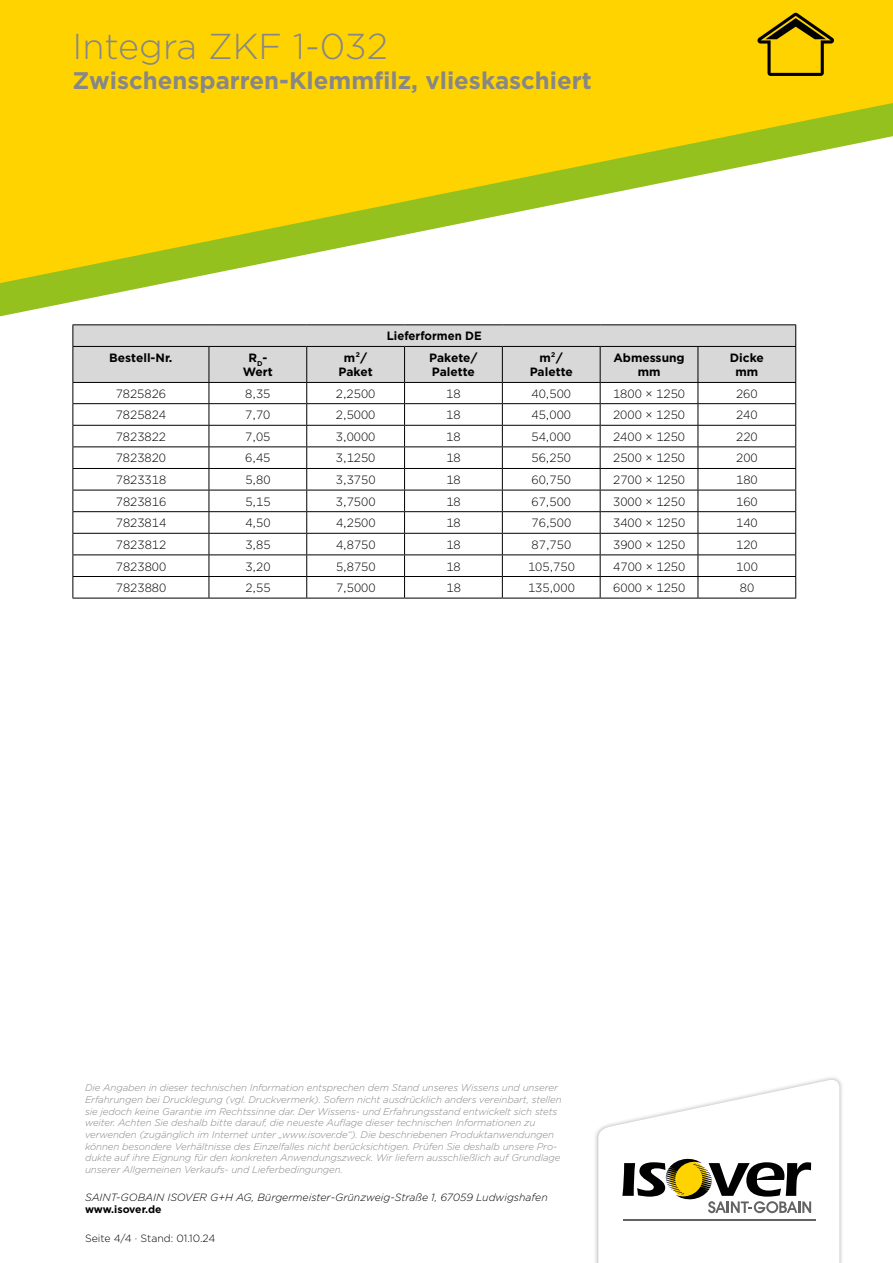
<style>
.page{position:relative;width:893px;height:1263px;background:#fff}
.page>*{position:absolute;margin:0;border:0;box-sizing:border-box;transform-origin:0 0}
.t1{font:300 36px "Gotham";color:#878787}
.t2{font:700 24px "Gotham";color:#878787}
.t3{font:300 12px "Gotham";color:#000}
.t4{font:700 12px/14.4px "Gotham";color:#000;text-align:center}
.t5{font:700 12px "Gotham";color:#000;scale:.95 1}
.t6{font:italic 300 10.5px "Gotham";color:#000}
.t7{font:300 10.5px "Gotham";color:#000}
.t8{font:700 10.5px "Gotham";letter-spacing:-.005em;color:#000}
.t9{font:italic 300 9.75px/11.7px "Gotham";letter-spacing:-.01em;color:#878787}
</style>
<div class="page">
<div style="left:594px;top:1075px;width:250px;height:188px;background:#000;opacity:.3"></div>
<svg style="left:598px;top:1078px;width:241px;height:185px"></svg>
<svg style="left:0;top:283px;width:165px;height:33px"></svg>
<hr style="left:72px;top:598px;width:137px;height:1px;background:#000">
<hr style="left:209px;top:598px;width:98px;height:1px;background:#000">
<hr style="left:307px;top:598px;width:98px;height:1px;background:#000">
<hr style="left:405px;top:598px;width:97px;height:1px;background:#000">
<hr style="left:502px;top:598px;width:98px;height:1px;background:#000">
<hr style="left:600px;top:598px;width:98px;height:1px;background:#000">
<hr style="left:698px;top:598px;width:98px;height:1px;background:#000">
<hr style="left:72px;top:324px;width:137px;height:1px;background:#000">
<hr style="left:209px;top:324px;width:98px;height:1px;background:#000">
<hr style="left:307px;top:324px;width:98px;height:1px;background:#000">
<hr style="left:405px;top:324px;width:97px;height:1px;background:#000">
<hr style="left:502px;top:324px;width:98px;height:1px;background:#000">
<hr style="left:600px;top:324px;width:98px;height:1px;background:#000">
<hr style="left:698px;top:324px;width:98px;height:1px;background:#000">
<svg style="left:72px;top:325px;width:724px;height:273px"></svg>
<hr style="left:72px;top:346px;width:137px;height:1px;background:#000">
<hr style="left:72px;top:347px;width:1px;height:35px;background:#000">
<hr style="left:72px;top:382px;width:137px;height:1px;background:#000">
<hr style="left:209px;top:346px;width:98px;height:1px;background:#000">
<hr style="left:209px;top:347px;width:1px;height:35px;background:#000">
<hr style="left:209px;top:382px;width:98px;height:1px;background:#000">
<hr style="left:307px;top:346px;width:98px;height:1px;background:#000">
<hr style="left:306px;top:347px;width:1px;height:35px;background:#000">
<hr style="left:307px;top:382px;width:98px;height:1px;background:#000">
<hr style="left:405px;top:346px;width:97px;height:1px;background:#000">
<hr style="left:404px;top:347px;width:1px;height:35px;background:#000">
<hr style="left:405px;top:382px;width:97px;height:1px;background:#000">
<hr style="left:502px;top:346px;width:98px;height:1px;background:#000">
<hr style="left:502px;top:347px;width:1px;height:35px;background:#000">
<hr style="left:502px;top:382px;width:98px;height:1px;background:#000">
<hr style="left:600px;top:346px;width:98px;height:1px;background:#000">
<hr style="left:600px;top:347px;width:1px;height:35px;background:#000">
<hr style="left:600px;top:382px;width:98px;height:1px;background:#000">
<hr style="left:698px;top:346px;width:98px;height:1px;background:#000">
<hr style="left:698px;top:347px;width:1px;height:35px;background:#000">
<hr style="left:795px;top:347px;width:1px;height:35px;background:#000">
<hr style="left:698px;top:382px;width:98px;height:1px;background:#000">
<svg style="left:0;top:0;width:893px;height:283px;fill:#ffd300"></svg>
<svg style="left:757px;top:13px;width:77px;height:63px;background:#c4a200"></svg>
<h1 class="t1" style="left:72px;top:23px;width:317px">Integra ZKF 1-032</h1>
<h2 class="t2" style="left:72px;top:64px;width:521px">Zwischensparren-Klemmfilz, vlieskaschiert</h2>
<p class="t5" style="left:387px;top:328px;width:101px">Lieferformen DE</p>
<p class="t4" style="left:109px;top:350px;width:65px">Bestell-Nr.</p>
<p class="t4" style="left:243px;top:350px;width:32px">R<sub>D</sub>-<br>Wert</p>
<p class="t4" style="left:339px;top:350px;width:36px">m²/<br>Paket</p>
<p class="t4" style="left:429px;top:350px;width:50px;text-align:left">Pakete/<br>Palette</p>
<p class="t4" style="left:530px;top:350px;width:45px">m²/<br>Palette</p>
<p class="t4" style="left:613px;top:350px;width:73px">Abmessung mm</p>
<p class="t4" style="left:730px;top:350px;width:36px">Dicke mm</p>
<p class="t3" style="left:116px;top:386px;width:52px">7825826</p>
<p class="t3" style="left:245px;top:386px;width:27px">8,35</p>
<p class="t3" style="left:336px;top:386px;width:41px">2,2500</p>
<p class="t3" style="left:446px;top:386px;width:16px">18</p>
<p class="t3" style="left:531px;top:386px;width:41px">40,500</p>
<p class="t3" style="left:613px;top:386px;width:73px">1800 × 1250</p>
<p class="t3" style="left:736px;top:386px;width:23px">260</p>
<p class="t3" style="left:116px;top:407px;width:52px">7825824</p>
<p class="t3" style="left:245px;top:407px;width:27px">7,70</p>
<p class="t3" style="left:336px;top:407px;width:41px">2,5000</p>
<p class="t3" style="left:446px;top:407px;width:16px">18</p>
<p class="t3" style="left:531px;top:407px;width:41px">45,000</p>
<p class="t3" style="left:613px;top:407px;width:73px">2000 × 1250</p>
<p class="t3" style="left:736px;top:407px;width:23px">240</p>
<p class="t3" style="left:116px;top:429px;width:52px">7823822</p>
<p class="t3" style="left:245px;top:429px;width:27px">7,05</p>
<p class="t3" style="left:336px;top:429px;width:41px">3,0000</p>
<p class="t3" style="left:446px;top:429px;width:16px">18</p>
<p class="t3" style="left:531px;top:429px;width:41px">54,000</p>
<p class="t3" style="left:613px;top:429px;width:73px">2400 × 1250</p>
<p class="t3" style="left:736px;top:429px;width:23px">220</p>
<p class="t3" style="left:116px;top:451px;width:52px">7823820</p>
<p class="t3" style="left:245px;top:451px;width:27px">6,45</p>
<p class="t3" style="left:336px;top:451px;width:41px">3,1250</p>
<p class="t3" style="left:446px;top:451px;width:16px">18</p>
<p class="t3" style="left:531px;top:451px;width:41px">56,250</p>
<p class="t3" style="left:613px;top:451px;width:73px">2500 × 1250</p>
<p class="t3" style="left:736px;top:451px;width:23px">200</p>
<p class="t3" style="left:116px;top:472px;width:52px">7823318</p>
<p class="t3" style="left:245px;top:472px;width:27px">5,80</p>
<p class="t3" style="left:336px;top:472px;width:41px">3,3750</p>
<p class="t3" style="left:446px;top:472px;width:16px">18</p>
<p class="t3" style="left:532px;top:472px;width:41px">60,750</p>
<p class="t3" style="left:613px;top:472px;width:73px">2700 × 1250</p>
<p class="t3" style="left:736px;top:472px;width:23px">180</p>
<p class="t3" style="left:116px;top:494px;width:52px">7823816</p>
<p class="t3" style="left:245px;top:494px;width:27px">5,15</p>
<p class="t3" style="left:336px;top:494px;width:41px">3,7500</p>
<p class="t3" style="left:446px;top:494px;width:16px">18</p>
<p class="t3" style="left:532px;top:494px;width:41px">67,500</p>
<p class="t3" style="left:613px;top:494px;width:73px">3000 × 1250</p>
<p class="t3" style="left:736px;top:494px;width:23px">160</p>
<p class="t3" style="left:116px;top:515px;width:52px">7823814</p>
<p class="t3" style="left:245px;top:515px;width:27px">4,50</p>
<p class="t3" style="left:336px;top:515px;width:41px">4,2500</p>
<p class="t3" style="left:446px;top:515px;width:16px">18</p>
<p class="t3" style="left:532px;top:515px;width:41px">76,500</p>
<p class="t3" style="left:613px;top:515px;width:73px">3400 × 1250</p>
<p class="t3" style="left:736px;top:515px;width:23px">140</p>
<p class="t3" style="left:116px;top:537px;width:52px">7823812</p>
<p class="t3" style="left:245px;top:537px;width:27px">3,85</p>
<p class="t3" style="left:336px;top:537px;width:41px">4,8750</p>
<p class="t3" style="left:446px;top:537px;width:16px">18</p>
<p class="t3" style="left:532px;top:537px;width:41px">87,750</p>
<p class="t3" style="left:613px;top:537px;width:73px">3900 × 1250</p>
<p class="t3" style="left:736px;top:537px;width:23px">120</p>
<p class="t3" style="left:116px;top:559px;width:52px">7823800</p>
<p class="t3" style="left:245px;top:559px;width:27px">3,20</p>
<p class="t3" style="left:336px;top:559px;width:41px">5,8750</p>
<p class="t3" style="left:446px;top:559px;width:16px">18</p>
<p class="t3" style="left:528px;top:559px;width:48px">105,750</p>
<p class="t3" style="left:613px;top:559px;width:73px">4700 × 1250</p>
<p class="t3" style="left:736px;top:559px;width:23px">100</p>
<p class="t3" style="left:116px;top:580px;width:52px">7823880</p>
<p class="t3" style="left:245px;top:580px;width:27px">2,55</p>
<p class="t3" style="left:336px;top:580px;width:41px">7,5000</p>
<p class="t3" style="left:446px;top:580px;width:16px">18</p>
<p class="t3" style="left:528px;top:580px;width:48px">135,000</p>
<p class="t3" style="left:613px;top:580px;width:73px">6000 × 1250</p>
<p class="t3" style="left:740px;top:580px;width:16px">80</p>
<p class="t9" style="left:85px;top:1081px;width:478px">Die Angaben in dieser technischen Information entsprechen dem Stand unseres Wissens und unserer Erfahrungen bei Drucklegung (vgl. Druckvermerk). Sofern nicht ausdrücklich anders vereinbart, stellen sie jedoch keine Garantie im Rechtssinne dar. Der Wissens- und Erfahrungsstand entwickelt sich stets weiter. Achten Sie deshalb bitte darauf, die neueste Auflage dieser technischen Informationen zu verwenden (zugänglich im Internet unter „www.isover.de“). Die beschriebenen Produktanwendungen können besondere Verhältnisse des Einzelfalles nicht berücksichtigen. Prüfen Sie deshalb unsere Pro&shy;dukte auf ihre Eignung für den konkreten Anwendungszweck. Wir liefern ausschließlich auf Grundlage unserer Allgemeinen Verkaufs- und Lieferbedingungen.</p>
<p class="t6" style="left:85px;top:1190px;width:464px">SAINT-GOBAIN ISOVER G+H AG, Bürgermeister-Grünzweig-Straße 1, 67059 Ludwigshafen</p>
<p class="t7" style="left:85px;top:1231px;width:132px">Seite 4/4 · Stand: 01.10.24</p>
<p class="t8" style="left:85px;top:1202px;width:78px">www.isover.de</p>
</div>
